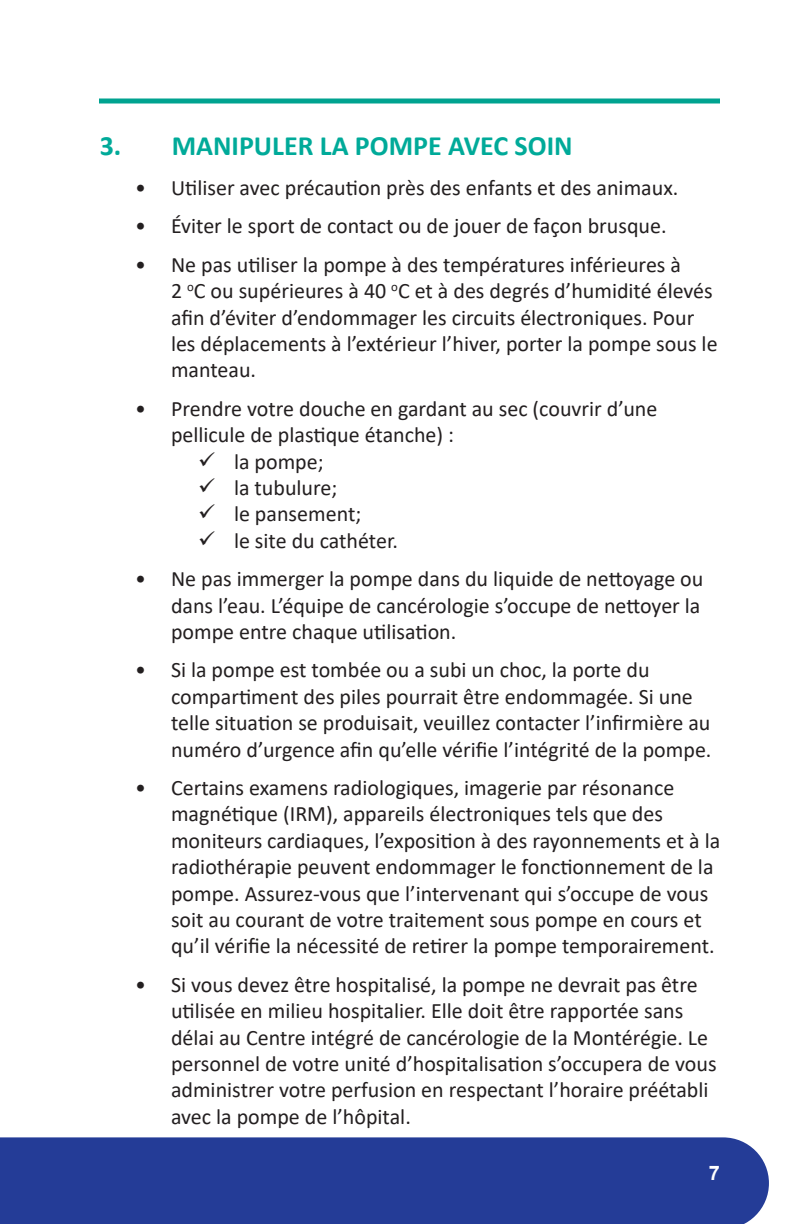
<style>
.page{position:relative;width:792px;height:1224px;background:#fff}
.page>*{position:absolute;margin:0;border:0;box-sizing:border-box;transform-origin:0 0}
.Texte_courant{font:700 28px "Calibri";color:#0a9}
.t1{font:22px/26.4px "Calibri";color:#231f20}
.t2{font:700 20px "Arial";color:#fff}
</style>
<div class="page">
<div style="left:0;top:1137px;width:769px;height:87px;background:#243c97"></div>
<div style="left:99px;top:98px;width:621px;height:6px;background:#00a390"></div>
<p class="Texte_courant" style="left:100px;top:126px;width:475px">3. MANIPULER LA POMPE AVEC SOIN</p>
<p class="t1" style="left:135px;top:174px;width:545px">• Utiliser avec précaution près des enfants et des animaux.</p>
<p class="t1" style="left:135px;top:212px;width:533px">• Éviter le sport de contact ou de jouer de façon brusque.</p>
<p class="t1" style="left:171px;top:251px;width:548px;text-indent:-36px">• Ne pas utiliser la pompe à des températures inférieures à<br>2 <sup>o</sup>C ou supérieures à 40 <sup>o</sup>C et à des degrés d’humidité élevés afin d’éviter d’endommager les circuits électroniques. Pour les déplacements à l’extérieur l’hiver, porter la pompe sous le manteau.</p>
<p class="t1" style="left:171px;top:395px;width:488px;text-indent:-36px">• Prendre votre douche en gardant au sec (couvrir d’une pellicule de plastique étanche) :</p>
<p class="t1" style="left:234px;top:448px;width:91px">la pompe;</p>
<p class="t1" style="left:234px;top:474px;width:105px">la tubulure;</p>
<p class="t1" style="left:234px;top:500px;width:129px">le pansement;</p>
<p class="t1" style="left:234px;top:527px;width:166px">le site du cathéter.</p>
<p class="t1" style="left:171px;top:565px;width:534px;text-indent:-36px">• Ne pas immerger la pompe dans du liquide de nettoyage ou dans l’eau. L’équipe de cancérologie s’occupe de nettoyer la pompe entre chaque utilisation.</p>
<p class="t1" style="left:171px;top:656px;width:542px;text-indent:-36px">• Si la pompe est tombée ou a subi un choc, la porte du compartiment des piles pourrait être endommagée. Si une telle situation se produisait, veuillez contacter l’infirmière au numéro d’urgence afin qu’elle vérifie l’intégrité de la pompe.</p>
<p class="t1" style="left:171px;top:774px;width:551px;text-indent:-36px">• Certains examens radiologiques, imagerie par résonance magnétique (IRM), appareils électroniques tels que des moniteurs cardiaques, l’exposition à des rayonnements et à la radiothérapie peuvent endommager le fonctionnement de la pompe. Assurez-vous que l’intervenant qui s’occupe de vous soit au courant de votre traitement sous pompe en cours et qu’il vérifie la nécessité de retirer la pompe temporairement.</p>
<p class="t1" style="left:171px;top:971px;width:547px;text-indent:-36px">• Si vous devez être hospitalisé, la pompe ne devrait pas être utilisée en milieu hospitalier. Elle doit être rapportée sans délai au Centre intégré de cancérologie de la Montérégie. Le personnel de votre unité d’hospitalisation s’occupera de vous administrer votre perfusion en respectant l’horaire préétabli avec la pompe de l’hôpital.</p>
<p class="t2" style="left:709px;top:1159px;width:13px">7</p>
</div>
